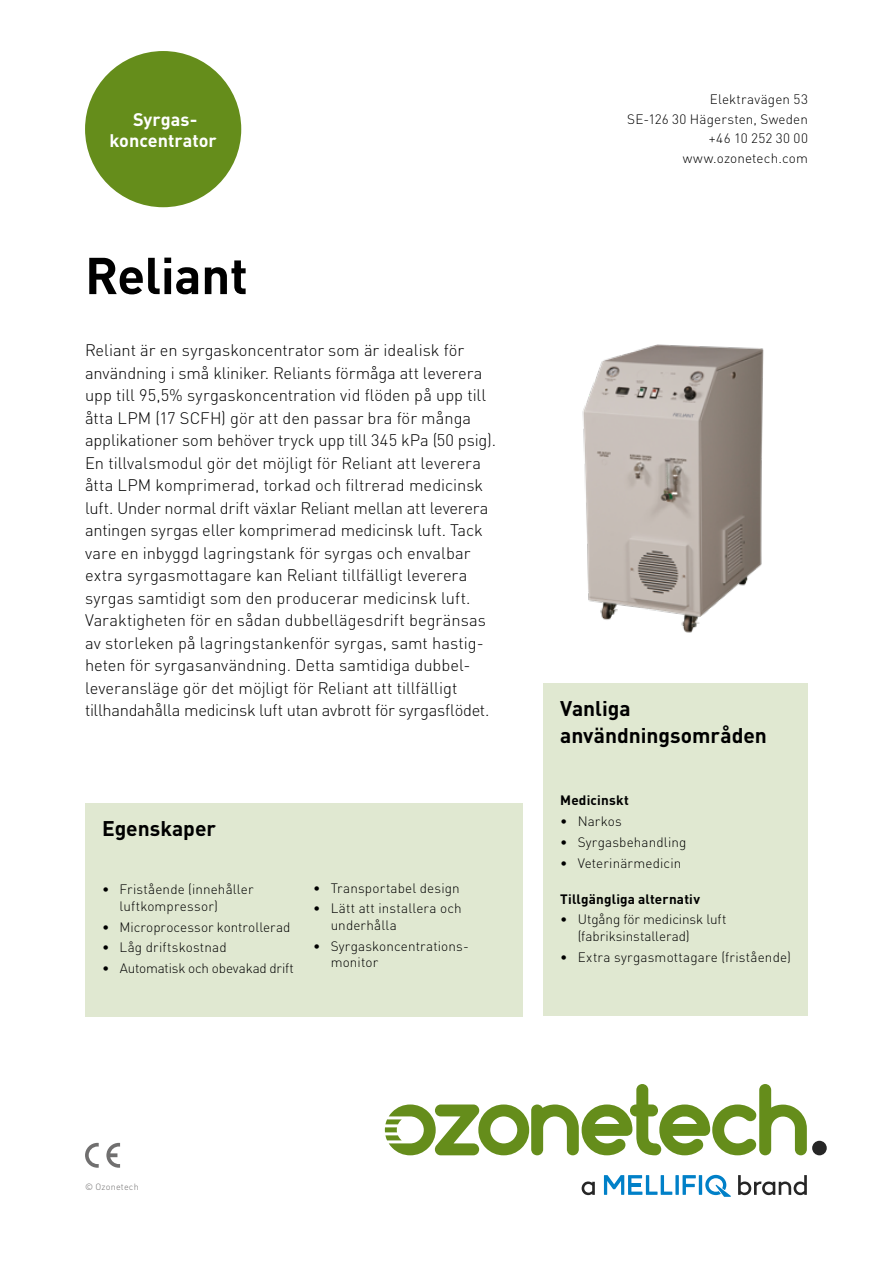
<style>
.page{position:relative;width:893px;height:1263px;background:#fff}
.page>*{position:absolute;margin:0;border:0;box-sizing:border-box;transform-origin:0 0}
.t1{font:700 51px "DINOT";letter-spacing:-.01em;color:#000}
.t2{font:700 21px/27px "DINOT";color:#000}
.t3{font:700 18px/21px "DINOT";color:#fff;text-align:center}
.t4{font:300 16.5px/22.5px "DINOT";letter-spacing:-.005em;color:#000}
.t5{font:300 13.5px/16.5px "DINOT";letter-spacing:.01em;color:#000}
.t6{font:700 13.5px "DINOT";letter-spacing:.01em;color:#000}
.t7{font:300 13.5px "DINOT";letter-spacing:-.015em;color:#000}
.t8{font:300 9px "DINOT";letter-spacing:.025em;color:#706f6f}
</style>
<div class="page">
<div style="left:85px;top:51px;width:156px;height:156px;background:#658d1b;border-radius:50%"></div>
<div style="left:812px;top:1141px;width:15px;height:14px;background:#262626;border-radius:50%"></div>
<svg style="left:385px;top:1084px;width:422px;height:71px"></svg>
<svg style="left:582px;top:1181px;width:13px;height:14px"></svg>
<svg style="left:738px;top:1175px;width:69px;height:20px"></svg>
<svg style="left:604px;top:1175px;width:127px;height:22px"></svg>
<svg style="left:85px;top:1143px;width:14px;height:25px"></svg>
<svg style="left:106px;top:1143px;width:14px;height:25px"></svg>
<img style="left:582px;top:344px;width:182px;height:289px">
<div style="left:543px;top:683px;width:265px;height:333px;background:#e0e8d1"></div>
<div style="left:85px;top:803px;width:438px;height:213px;background:#e0e8d1"></div>
<p class="t3" style="left:110px;top:108px;width:109px">Syrgas&shy;koncentrator</p>
<h1 class="t1" style="left:85px;top:242px;width:164px">Reliant</h1>
<p class="t4" style="left:85px;top:339px;width:412px">Reliant är en syrgaskoncentrator som är idealisk för användning i små kliniker. Reliants förmåga att leverera upp till 95,5% syrgaskoncentration vid flöden på upp till åtta LPM (17 SCFH) gör att den passar bra för många applikationer som behöver tryck upp till 345 kPa (50 psig).<br>En tillvalsmodul gör det möjligt för Reliant att leverera åtta LPM komprimerad, torkad och filtrerad medicinsk luft. Under normal drift växlar Reliant mellan att leverera antingen syrgas eller komprimerad medicinsk luft. Tack vare en inbyggd lagringstank för syrgas och envalbar extra syrgasmottagare kan Reliant tillfälligt leverera syrgas samtidigt som den producerar medicinsk luft.<br>Varaktigheten för en sådan dubbellägesdrift begränsas av storleken på lagringstankenför syrgas, samt hastig&shy;heten för syrgasanvändning. Detta samtidiga dubbel&shy;leveransläge gör det möjligt för Reliant att tillfälligt tillhandahålla medicinsk luft utan avbrott för syrgasflödet.</p>
<p class="t2" style="left:102px;top:814px;width:116px">Egenskaper</p>
<p class="t5" style="left:119px;top:881px;width:136px;text-indent:-17px">• Fristående (innehåller luftkompressor)</p>
<p class="t5" style="left:102px;top:918px;width:190px">• Microprocessor kontrollerad</p>
<p class="t5" style="left:102px;top:939px;width:126px">• Låg driftskostnad</p>
<p class="t7" style="left:102px;top:960px;width:193px">• Automatisk och obevakad drift</p>
<p class="t5" style="left:313px;top:879px;width:148px">• Transportabel design</p>
<p class="t5" style="left:331px;top:900px;width:133px;text-indent:-17px">• Lätt att installera och underhålla</p>
<p class="t5" style="left:331px;top:937px;width:140px;text-indent:-17px">• Syrgaskoncentrations&shy;monitor</p>
<p class="t5" style="left:627px;top:90px;width:182px;line-height:19.5px;text-align:right">Elektravägen 53<br>SE-126 30 Hägersten, Sweden +46 10 252 30 00 www.ozonetech.com</p>
<p class="t2" style="left:560px;top:695px;width:208px">Vanliga användningsområden</p>
<p class="t6" style="left:560px;top:791px;width:70px">Medicinskt</p>
<p class="t5" style="left:560px;top:812px;width:63px">• Narkos</p>
<p class="t5" style="left:560px;top:833px;width:128px">• Syrgasbehandling</p>
<p class="t5" style="left:560px;top:854px;width:123px">• Veterinärmedicin</p>
<p class="t6" style="left:560px;top:890px;width:141px">Tillgängliga alternativ</p>
<p class="t5" style="left:578px;top:911px;width:150px;text-indent:-17px">• Utgång för medicinsk luft (fabriksinstallerad)</p>
<p class="t5" style="left:560px;top:948px;width:232px">• Extra syrgasmottagare (fristående)</p>
<p class="t8" style="left:85px;top:1181px;width:55px">© Ozonetech</p>
</div>
